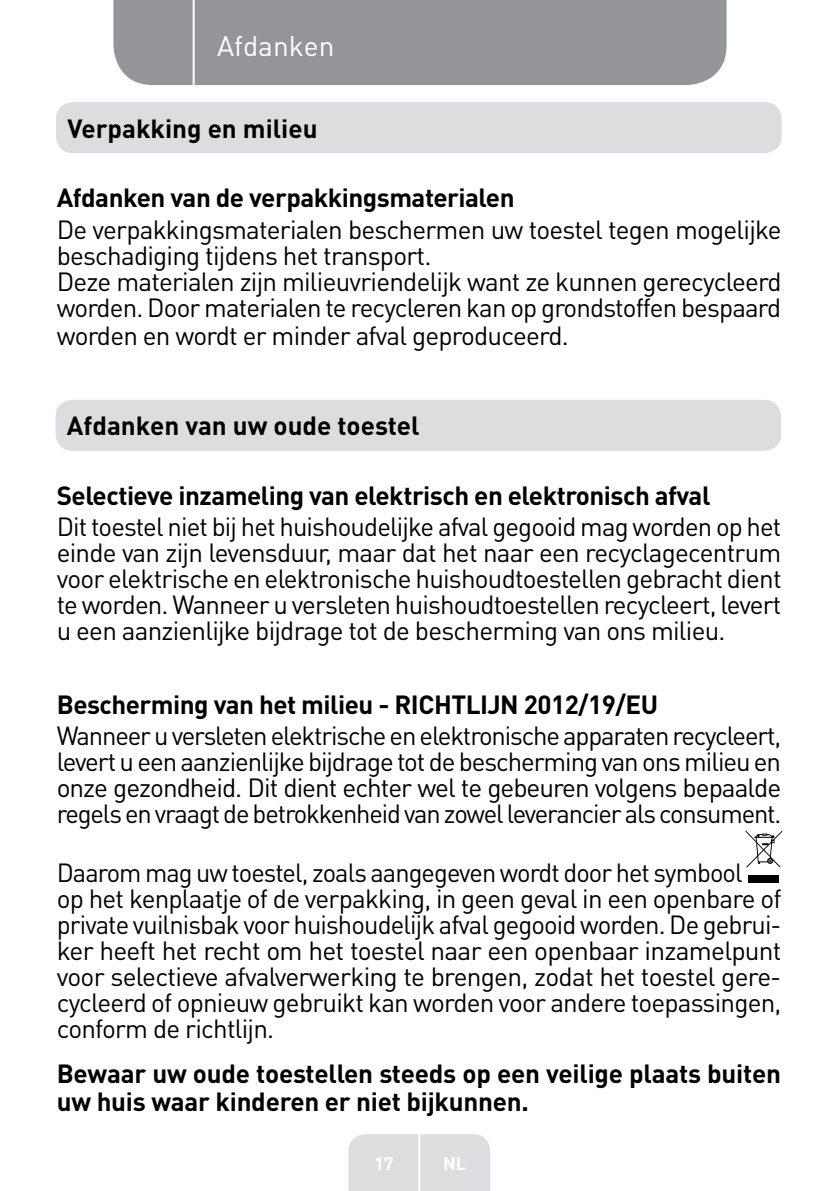
<style>
.page{position:relative;width:840px;height:1191px;background:#fff}
.page>*{position:absolute;margin:0;border:0;box-sizing:border-box;transform-origin:0 0}
.t1{font:28px "DIN Pro";color:#fff}
.t2{font:26px/26px "DIN Pro";letter-spacing:-.03em;color:#000}
.t3{font:700 26px/28px "DIN Pro";letter-spacing:-.02em;color:#000}
.t4{font:700 26px "DIN Pro";color:#000}
.t5{font:700 18px "DIN Pro";color:#fff}
</style>
<div class="page">
<div style="left:113px;top:0;width:613px;height:85px;background:#939598"></div>
<div style="left:348px;top:1134px;width:142px;height:57px;background:#dcddde"></div>
<hr style="left:418px;top:1111px;width:2px;height:80px;background:#fff">
<hr style="left:192px;top:0;width:2px;height:88px;background:#fff">
<div style="left:56px;top:102px;width:725px;height:51px;background:#dcddde;border-radius:17px"></div>
<div style="left:56px;top:400px;width:724px;height:51px;background:#dcddde;border-radius:17px"></div>
<svg style="left:745px;top:830px;width:36px;height:37px"></svg>
<div style="left:748px;top:874px;width:30px;height:8px;background:#000"></div>
<p class="t1" style="left:217px;top:27px;width:119px">Afdanken</p>
<p class="t4" style="left:67px;top:110px;width:252px">Verpakking en milieu</p>
<p class="t3" style="left:57px;top:183px;width:459px">Afdanken van de verpakkingsmaterialen</p>
<p class="t2" style="left:57px;top:215px;width:726px">De verpakkingsmaterialen beschermen uw toestel tegen mogelijke beschadiging tijdens het transport.<br>Deze materialen zijn milieuvriendelijk want ze kunnen gerecycleerd worden. Door materialen te recycleren kan op grondstoffen bespaard worden en wordt er minder afval geproduceerd.</p>
<p class="t4" style="left:67px;top:408px;width:354px">Afdanken van uw oude toestel</p>
<p class="t3" style="left:57px;top:480px;width:654px">Selectieve inzameling van elektrisch en elektronisch afval</p>
<p class="t2" style="left:57px;top:513px;width:726px;text-align:justify">Dit toestel niet bij het huishoudelijke afval gegooid mag worden op het einde van zijn levensduur, maar dat het naar een recyclagecentrum voor elektrische en elektronische huishoudtoestellen gebracht dient te worden. Wanneer u versleten huishoudtoestellen recycleert, levert u een aanzienlijke bijdrage tot de bescherming van ons milieu.</p>
<p class="t3" style="left:57px;top:689px;width:602px">Bescherming van het milieu - RICHTLIJN 2012/19/EU</p>
<p class="t2" style="left:57px;top:721px;width:725px;text-align:justify">Wanneer u versleten elektrische en elektronische apparaten recycleert, levert u een aanzienlijke bijdrage tot de bescherming van ons milieu en onze gezondheid. Dit dient echter wel te gebeuren volgens bepaalde regels en vraagt de betrokkenheid van zowel leverancier als consument.</p>
<p class="t2" style="left:57px;top:858px;width:726px">Daarom mag uw toestel, zoals aangegeven wordt door het symbool<br>op het kenplaatje of de verpakking, in geen geval in een openbare of private vuilnisbak voor huishoudelijk afval gegooid worden. De gebrui&shy;ker heeft het recht om het toestel naar een openbaar inzamelpunt voor selectieve afvalverwerking te brengen, zodat het toestel gere&shy;cycleerd of opnieuw gebruikt kan worden voor andere toepassingen, conform de richtlijn.</p>
<p class="t3" style="left:57px;top:1058px;width:725px">Bewaar uw oude toestellen steeds op een veilige plaats buiten uw huis waar kinderen er niet bijkunnen.</p>
<p class="t5" style="left:374px;top:1150px;width:21px">17</p>
<p class="t5" style="left:443px;top:1150px;width:25px">NL</p>
</div>
